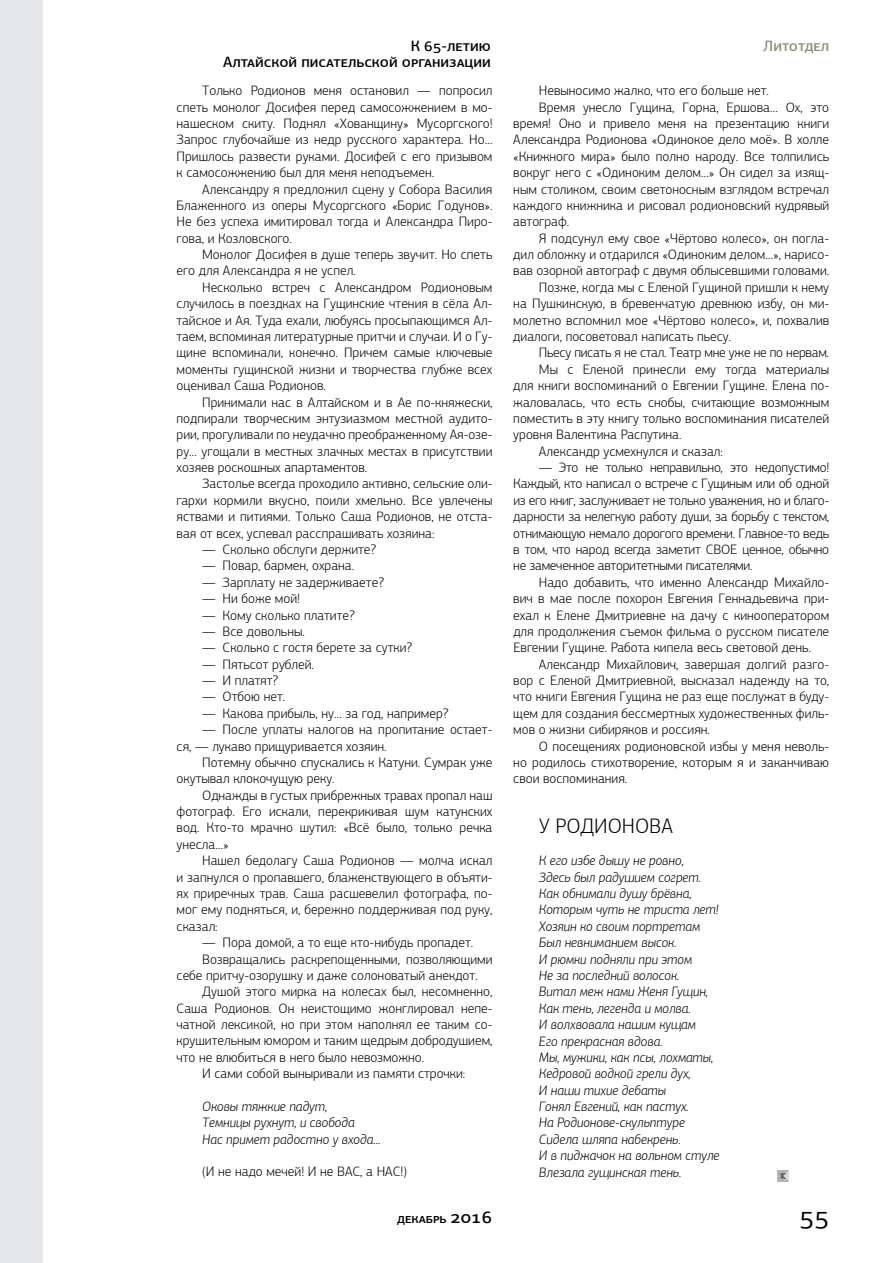
<style>
.page{position:relative;width:893px;height:1263px;background:#fff}
.page>*{position:absolute;margin:0;border:0;box-sizing:border-box;transform-origin:0 0}
.t1{font:27px "PF Agora Sans Pro";color:#000}
.t2{font:300 21px "PF Agora Sans Pro";color:#000}
.t3{font:500 15px/16.5px "PF Agora Sans Pro";color:#000;text-align:right}
.t4{font:500 15px "PF Agora Sans Pro";color:#868f73}
.t5{font:300 13.65px/16.4px "PF Agora Sans Pro";color:#000;text-align:justify}
.t6{font:italic 300 13.65px/16.4px "PF Agora Sans Pro";color:#000}
.t7{font:300 13.65px "PF Agora Sans Pro";letter-spacing:-.02em;color:#000}
.t8{font:500 13.5px "PF Agora Sans Pro";color:#000}
.s1{font-size:18px}
</style>
<div class="page">
<div style="left:0;top:0;width:42px;height:1263px;background:#e6e7e8"></div>
<div style="left:778px;top:1170px;width:11px;height:11px;background:#b3b5b7"></div>
<svg style="left:780px;top:1170px;width:9px;height:11px"></svg>
<p class="t3" style="left:223px;top:37px;width:269px">К 65‑летию<br>Алтайской писательской организации</p>
<p class="t5" style="left:177px;top:83px;width:317px;text-indent:26px">Только Родионов меня остановил — попросил спеть монолог Досифея перед самосожжением в мо&shy;нашеском скиту. Поднял «Хованщину» Мусоргского!<br>Запрос глубочайше из недр русского характера. Но… Пришлось развести руками. Досифей с его призывом к самосожжению был для меня неподъемен.</p>
<p class="t5" style="left:177px;top:181px;width:317px;text-indent:26px">Александру я предложил сцену у Собора Василия Блаженного из оперы Мусоргского «Борис Годунов».<br>Не без успеха имитировал тогда и Александра Пиро&shy;гова, и Козловского.</p>
<p class="t5" style="left:177px;top:246px;width:317px;text-indent:26px">Монолог Досифея в душе теперь звучит. Но спеть его для Александра я не успел.</p>
<p class="t5" style="left:177px;top:279px;width:317px;text-indent:26px">Несколько встреч с Александром Родионовым случилось в поездках на Гущинские чтения в сёла Ал&shy;тайское и Ая. Туда ехали, любуясь просыпающимся Ал&shy;таем, вспоминая литературные притчи и случаи. И о Гу&shy;щине вспоминали, конечно. Причем самые ключевые моменты гущинской жизни и творчества глубже всех оценивал Саша Родионов.</p>
<p class="t5" style="left:177px;top:394px;width:317px;text-indent:26px">Принимали нас в Алтайском и в Ае по-княжески, подпирали творческим энтузиазмом местной аудито&shy;рии, прогуливали по неудачно преображенному Ая-озе&shy;ру… угощали в местных злачных местах в присутствии хозяев роскошных апартаментов.</p>
<p class="t5" style="left:177px;top:476px;width:317px;text-indent:26px">Застолье всегда проходило активно, сельские оли&shy;гархи кормили вкусно, поили хмельно. Все увлечены яствами и питиями. Только Саша Родионов, не отста&shy;вая от всех, успевал расспрашивать хозяина:</p>
<p class="t5" style="left:202px;top:541px;width:176px">— Сколько обслуги держите?</p>
<p class="t5" style="left:202px;top:558px;width:154px">— Повар, бармен, охрана.</p>
<p class="t5" style="left:202px;top:574px;width:184px">— Зарплату не задерживаете?</p>
<p class="t5" style="left:202px;top:590px;width:99px">— Ни боже мой!</p>
<p class="t5" style="left:202px;top:607px;width:154px">— Кому сколько платите?</p>
<p class="t5" style="left:202px;top:623px;width:104px">— Все довольны.</p>
<p class="t5" style="left:202px;top:639px;width:212px">— Сколько с гостя берете за сутки?</p>
<p class="t5" style="left:202px;top:656px;width:113px">— Пятьсот рублей.</p>
<p class="t5" style="left:202px;top:672px;width:78px">— И платят?</p>
<p class="t5" style="left:202px;top:689px;width:85px">— Отбою нет.</p>
<p class="t5" style="left:202px;top:705px;width:248px">— Какова прибыль, ну… за год, например?</p>
<p class="t5" style="left:177px;top:721px;width:317px;text-indent:26px">— После уплаты налогов на пропитание остает&shy;ся, — лукаво прищуривается хозяин.</p>
<p class="t5" style="left:177px;top:754px;width:317px;text-indent:26px">Потемну обычно спускались к Катуни. Сумрак уже окутывал клокочущую реку.</p>
<p class="t5" style="left:177px;top:787px;width:317px;text-indent:26px">Однажды в густых прибрежных травах пропал наш фотограф. Его искали, перекрикивая шум катунских вод. Кто-то мрачно шутил: «Всё было, только речка унесла…»</p>
<p class="t5" style="left:177px;top:852px;width:317px;text-indent:26px">Нашел бедолагу Саша Родионов — молча искал и запнулся о пропавшего, блаженствующего в объяти&shy;ях приречных трав. Саша расшевелил фотографа, по&shy;мог ему подняться, и, бережно поддерживая под руку, сказал:</p>
<p class="t5" style="left:202px;top:934px;width:273px">— Пора домой, а то еще кто-нибудь пропадет.</p>
<p class="t5" style="left:202px;top:951px;width:292px">Возвращались раскрепощенными, позволяющими</p>
<p class="t5" style="left:177px;top:967px;width:303px">себе притчу-озорушку и даже солоноватый анекдот.</p>
<p class="t5" style="left:202px;top:983px;width:292px">Душой этого мирка на колесах был, несомненно,</p>
<p class="t5" style="left:177px;top:1000px;width:317px">Саша Родионов. Он неистощимо жонглировал непе-</p>
<p class="t5" style="left:177px;top:1016px;width:317px">чатной лексикой, но при этом наполнял ее таким со-</p>
<p class="t5" style="left:177px;top:1033px;width:317px">крушительным юмором и таким щедрым добродушием,</p>
<p class="t5" style="left:177px;top:1049px;width:249px">что не влюбиться в него было невозможно.</p>
<p class="t5" style="left:202px;top:1065px;width:265px">И сами собой выныривали из памяти строчки:</p>
<p class="t6" style="left:202px;top:1098px;width:180px">Оковы тяжкие падут,<br>Темницы рухнут, и свобода<br>Нас примет радостно у входа…</p>
<p class="t5" style="left:202px;top:1164px;width:206px">(И не надо мечей! И не ВАС, а НАС!)</p>
<p class="t4" style="left:763px;top:36px;width:67px">Литотдел</p>
<p class="t5" style="left:539px;top:83px;width:232px">Невыносимо жалко, что его больше нет.</p>
<p class="t5" style="left:539px;top:99px;width:292px">Время унесло Гущина, Горна, Ершова… Ох, это</p>
<p class="t5" style="left:513px;top:115px;width:317px">время! Оно и привело меня на презентацию книги</p>
<p class="t5" style="left:513px;top:132px;width:317px">Александра Родионова «Одинокое дело моё». В холле</p>
<p class="t5" style="left:513px;top:148px;width:317px">«Книжного мира» было полно народу. Все толпились</p>
<p class="t5" style="left:513px;top:164px;width:317px">вокруг него с «Одиноким делом…» Он сидел за изящ-</p>
<p class="t5" style="left:513px;top:181px;width:317px">ным столиком, своим светоносным взглядом встречал</p>
<p class="t5" style="left:513px;top:197px;width:317px">каждого книжника и рисовал родионовский кудрявый</p>
<p class="t5" style="left:513px;top:214px;width:58px">автограф.</p>
<p class="t5" style="left:539px;top:230px;width:292px">Я подсунул ему свое «Чёртово колесо», он погла-</p>
<p class="t5" style="left:513px;top:246px;width:317px">дил обложку и отдарился «Одиноким делом…», нарисо-</p>
<p class="t5" style="left:513px;top:263px;width:317px">вав озорной автограф с двумя облысевшими головами.</p>
<p class="t5" style="left:539px;top:279px;width:292px">Позже, когда мы с Еленой Гущиной пришли к нему</p>
<p class="t5" style="left:513px;top:296px;width:317px">на Пушкинскую, в бревенчатую древнюю избу, он ми-</p>
<p class="t5" style="left:513px;top:312px;width:317px">молетно вспомнил мое «Чёртово колесо», и, похвалив</p>
<p class="t5" style="left:513px;top:328px;width:219px">диалоги, посоветовал написать пьесу.</p>
<p class="t7" style="left:539px;top:345px;width:292px">Пьесу писать я не стал. Театр мне уже не по нервам.</p>
<p class="t5" style="left:539px;top:361px;width:292px">Мы с Еленой принесли ему тогда материалы</p>
<p class="t5" style="left:513px;top:377px;width:317px">для книги воспоминаний о Евгении Гущине. Елена по-</p>
<p class="t5" style="left:513px;top:394px;width:317px">жаловалась, что есть снобы, считающие возможным</p>
<p class="t5" style="left:513px;top:410px;width:317px">поместить в эту книгу только воспоминания писателей</p>
<p class="t5" style="left:513px;top:427px;width:170px">уровня Валентина Распутина.</p>
<p class="t5" style="left:539px;top:443px;width:186px">Александр усмехнулся и сказал:</p>
<p class="t5" style="left:513px;top:459px;width:317px;text-indent:26px">— Это не только неправильно, это недопустимо!<br>Каждый, кто написал о встрече с Гущиным или об одной из его книг, заслуживает не только уважения, но и благо&shy;дарности за нелегкую работу души, за борьбу с текстом, отнимающую немало дорогого времени. Главное-то ведь в том, что народ всегда заметит СВОЕ ценное, обычно не замеченное авторитетными писателями.</p>
<p class="t5" style="left:513px;top:574px;width:317px;text-indent:26px">Надо добавить, что именно Александр Михайло&shy;вич в мае после похорон Евгения Геннадьевича при&shy;ехал к Елене Дмитриевне на дачу с кинооператором для продолжения съемок фильма о русском писателе Евгении Гущине. Работа кипела весь световой день.</p>
<p class="t5" style="left:513px;top:656px;width:317px;text-indent:26px">Александр Михайлович, завершая долгий разго&shy;вор с Еленой Дмитриевной, высказал надежду на то, что книги Евгения Гущина не раз еще послужат в буду&shy;щем для создания бессмертных художественных филь&shy;мов о жизни сибиряков и россиян.</p>
<p class="t5" style="left:513px;top:738px;width:317px;text-indent:26px">О посещениях родионовской избы у меня неволь&shy;но родилось стихотворение, которым я и заканчиваю свои воспоминания.</p>
<h2 class="t2" style="left:539px;top:813px;width:136px">У РОДИОНОВА</h2>
<p class="t6" style="left:539px;top:853px;width:182px">К его избе дышу не ровно,<br>Здесь был радушием согрет.<br>Как обнимали душу брёвна,<br>Которым чуть не триста лет!<br>Хозяин ко своим портретам<br>Был невниманием высок.<br>И рюмки подняли при этом<br>Не за последний волосок.<br>Витал меж нами Женя Гущин,<br>Как тень, легенда и молва.<br>И волхвовала нашим кущам<br>Его прекрасная вдова.<br>Мы, мужики, как псы, лохматы,<br>Кедровой водкой грели дух,<br>И наши тихие дебаты<br>Гонял Евгений, как пастух.<br>На Родионове‑скульптуре<br>Сидела шляпа набекрень.<br>И в пиджачок на вольном стуле<br>Влезала гущинская тень.</p>
<p class="t8" style="left:397px;top:1210px;width:96px">декабрь <span class="s1">2016</span></p>
<h1 class="t1" style="left:799px;top:1200px;width:32px">55</h1>
</div>
